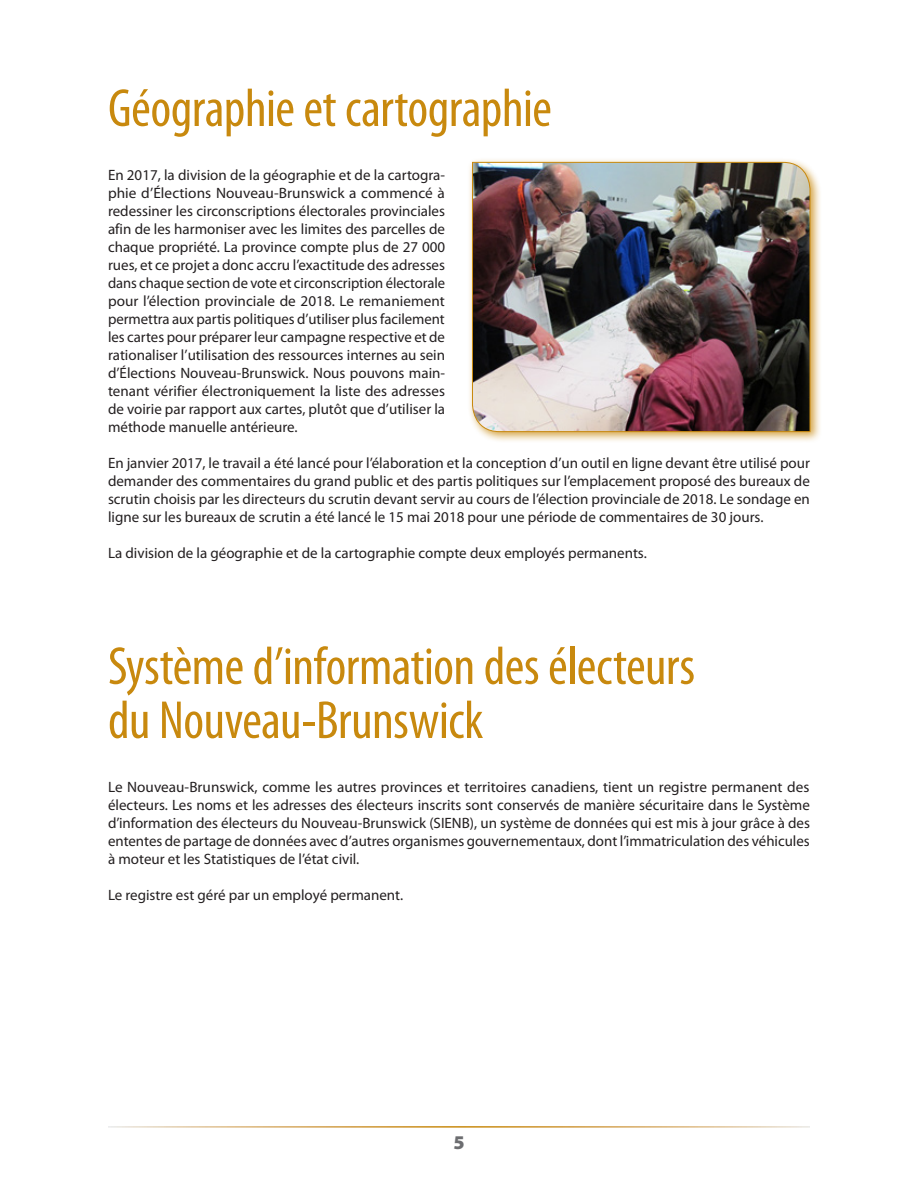
<style>
.page{position:relative;width:918px;height:1188px;background:#fff}
.page>*{position:absolute;margin:0;border:0;box-sizing:border-box;transform-origin:0 0}
.Head_1{font:condensed 54px/54px "Myriad Pro";letter-spacing:-.01em;color:#c8890e}
.t1{font:900 19.5px "Myriad Pro";color:#6c6d70}
.text__1_col{font:15px/18px "Myriad Pro";color:#231f20;text-align:justify}
</style>
<div class="page">
<div style="left:467px;top:157px;width:355px;height:286px;background:#c8890e;opacity:.75"></div>
<img style="left:472px;top:162px;width:339px;height:270px">
<h1 class="Head_1" style="left:108px;top:81px;width:445px">Géographie et cartographie</h1>
<p class="text__1_col" style="left:108px;top:166px;width:339px">En 2017, la division de la géographie et de la cartogra&shy;phie d’Élections Nouveau-Brunswick a commencé à redessiner les circonscriptions électorales provinciales afin de les harmoniser avec les limites des parcelles de chaque propriété. La province compte plus de 27 000 rues, et ce projet a donc accru l’exactitude des adresses dans chaque section de vote et circonscription électorale pour l’élection provinciale de 2018. Le remaniement permettra aux partis politiques d’utiliser plus facilement les cartes pour préparer leur campagne respective et de rationaliser l’utilisation des ressources internes au sein d’Élections Nouveau-Brunswick. Nous pouvons main&shy;tenant vérifier électroniquement la liste des adresses de voirie par rapport aux cartes, plutôt que d’utiliser la méthode manuelle antérieure.</p>
<p class="text__1_col" style="left:108px;top:454px;width:703px">En janvier 2017, le travail a été lancé pour l’élaboration et la conception d’un outil en ligne devant être utilisé pour demander des commentaires du grand public et des partis politiques sur l’emplacement proposé des bureaux de scrutin choisis par les directeurs du scrutin devant servir au cours de l’élection provinciale de 2018. Le sondage en ligne sur les bureaux de scrutin a été lancé le 15 mai 2018 pour une période de commentaires de 30 jours.</p>
<p class="text__1_col" style="left:108px;top:544px;width:540px">La division de la géographie et de la cartographie compte deux employés permanents.</p>
<h1 class="Head_1" style="left:108px;top:639px;width:589px">Système d’information des électeurs du Nouveau-Brunswick</h1>
<p class="text__1_col" style="left:108px;top:778px;width:704px">Le Nouveau-Brunswick, comme les autres provinces et territoires canadiens, tient un registre permanent des électeurs. Les noms et les adresses des électeurs inscrits sont conservés de manière sécuritaire dans le Système d’information des électeurs du Nouveau-Brunswick (SIENB), un système de données qui est mis à jour grâce à des ententes de partage de données avec d’autres organismes gouvernementaux, dont l’immatriculation des véhicules à moteur et les Statistiques de l’état civil.</p>
<p class="text__1_col" style="left:108px;top:886px;width:297px">Le registre est géré par un employé permanent.</p>
<h2 class="t1" style="left:453px;top:1129px;width:13px">5</h2>
</div>
